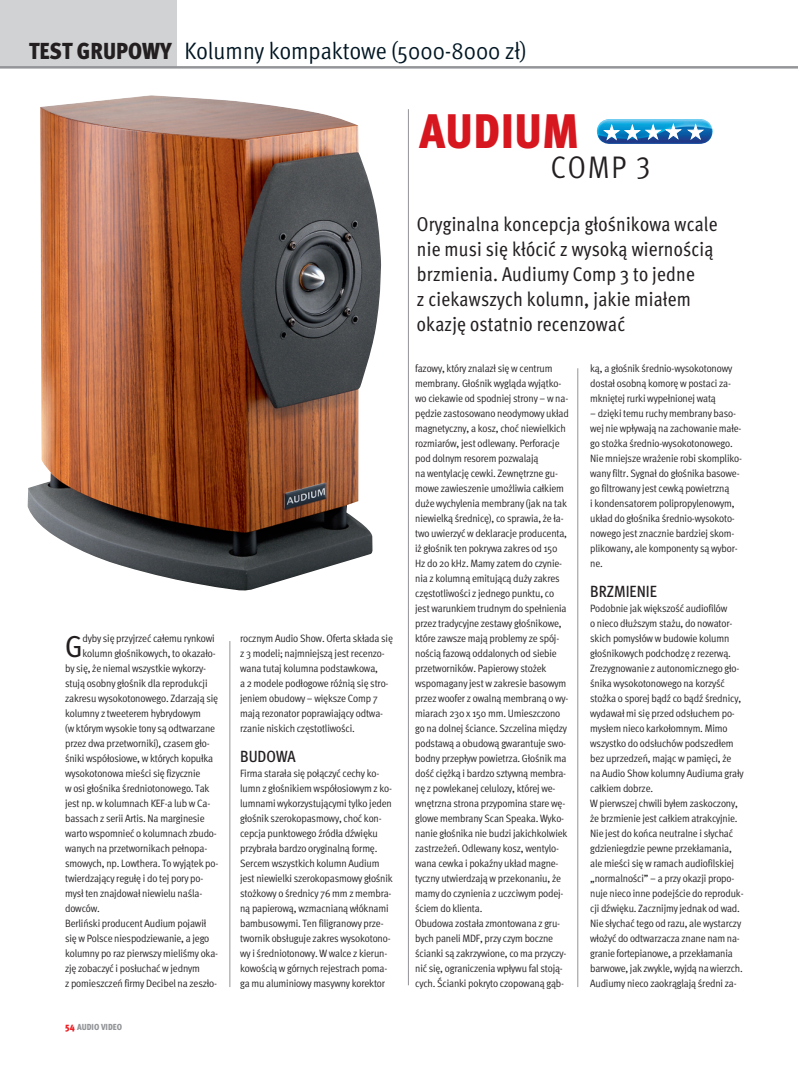
<style>
.page{position:relative;width:798px;height:1081px;background:#fff}
.page>*{position:absolute;margin:0;border:0;box-sizing:border-box;transform-origin:0 0}
.t1{font:900 48.38px "Meta Cond Pro";letter-spacing:.01em;color:#d7171f}
.t2{font:31.25px "Meta Cond Pro";color:#231f20}
.t3{font:30.38px "Meta Cond Pro";color:#231f20;scale:1.05 1}
.t4{font:23.75px "Meta Cond Pro";color:#011622;scale:1.05 1}
.t5{font:20px/25px "Meta Cond Pro";letter-spacing:.01em;color:#231f20}
.t6{font:500 16.25px "Meta Cond Pro";color:#231f20}
.t7{font:10.62px/15px "Meta Cond Pro";letter-spacing:-.015em;color:#231f20;scale:1.05 1}
.t8{font:900 8.75px "Meta Cond Pro";color:#939598}
.s1{font-weight:900;font-size:23.12px;color:#231f20}
.s2{font-size:10px;color:#ee1d23}
</style>
<div class="page">
<div style="left:0;top:0;width:176px;height:68px;background:#d1d2d4"></div>
<hr style="left:0;top:66px;width:797px;height:3px;background:#939598">
<hr style="left:408px;top:109px;width:1px;height:876px;background:#939598">
<img style="left:28px;top:95px;width:353px;height:496px">
<hr style="left:229px;top:641px;width:1px;height:346px;background:#939598">
<hr style="left:577px;top:368px;width:1px;height:619px;background:#939598">
<img style="left:596px;top:119px;width:116px;height:25px">
<svg style="left:603px;top:123px;width:101px;height:18px"></svg>
<h3 class="t4" style="left:29px;top:42px;width:475px"><span class="s1">TEST GRUPOWY</span> Ko lum ny kom pak to we (5000-8000 zł)</h3>
<h1 class="t1" style="left:419px;top:103px;width:161px">AU DIUM</h1>
<h2 class="t2" style="left:550px;top:155px;width:101px">COMP 3</h2>
<h3 class="t3" style="left:65px;top:635px;width:18px">G</h3>
<p class="t7" style="left:82px;top:632px;width:127px">dy by się przyj rzeć ca łe mu ryn ko wi</p>
<p class="t7" style="left:82px;top:647px;width:128px">ko lumn gło śni ko wych, to oka za ło -</p>
<p class="t7" style="left:65px;top:662px;width:136px">by się, że nie mal wszyst kie wy ko rzy -</p>
<p class="t7" style="left:65px;top:677px;width:137px">stu ją osob ny gło śnik dla re pro duk cji</p>
<p class="t7" style="left:65px;top:692px;width:147px">za kre su wy so ko to no we go. Zda rza ją się</p>
<p class="t7" style="left:65px;top:707px;width:131px">ko lum ny z twe ete rem hy bry do wym</p>
<p class="t7" style="left:65px;top:722px;width:144px">(w któ rym wy so kie to ny są od twa rza ne</p>
<p class="t7" style="left:65px;top:737px;width:139px">przez dwa prze twor ni ki), cza sem gło -</p>
<p class="t7" style="left:65px;top:752px;width:143px">śni ki współ o sio we, w któ rych ko puł ka</p>
<p class="t7" style="left:65px;top:767px;width:130px">wy so ko to no wa mie ści się fi zycz nie</p>
<p class="t7" style="left:65px;top:782px;width:139px">w osi gło śni ka śred nio to no we go. Tak</p>
<p class="t7" style="left:65px;top:797px;width:140px">jest np. w ko lum nach KEF -a lub w Ca -</p>
<p class="t7" style="left:65px;top:812px;width:134px">bas sach z se rii Ar tis. Na mar gi ne sie</p>
<p class="t7" style="left:65px;top:827px;width:146px">war to wspo mnieć o ko lum nach zbu do -</p>
<p class="t7" style="left:65px;top:842px;width:137px">wa nych na prze twor ni kach peł no pa -</p>
<p class="t7" style="left:65px;top:857px;width:147px">smo wych, np. Low the ra. To wy ją tek po -</p>
<p class="t7" style="left:65px;top:872px;width:133px">twier dza ją cy re gu łę i do tej po ry po -</p>
<p class="t7" style="left:65px;top:887px;width:132px">mysł ten znaj do wał nie wie lu na śla -</p>
<p class="t7" style="left:65px;top:902px;width:35px">dow ców.</p>
<p class="t7" style="left:65px;top:917px;width:136px">Ber liń ski pro du cent Au dium po ja wił</p>
<p class="t7" style="left:65px;top:932px;width:139px">się w Pol sce nie spo dzie wa nie, a je go</p>
<p class="t7" style="left:65px;top:947px;width:147px">ko lum ny po raz pierw szy mie li śmy oka -</p>
<p class="t7" style="left:65px;top:962px;width:130px">zję zo ba czyć i po słu chać w jed nym</p>
<p class="t7" style="left:65px;top:977px;width:146px">z po miesz czeń fir my De ci bel na ze szło -</p>
<p class="t8" style="left:65px;top:1021px;width:58px"><span class="s2">54</span> AUDIO VIDEO</p>
<p class="t7" style="left:240px;top:632px;width:147px">rocz nym Au dio Show. Ofer ta skła da się z 3 mo de li; naj mniej szą jest re cen zo - wa na tu taj ko lum na pod staw ko wa,<br>a 2 mo de le pod ło go we róż nią się stro - je niem obu do wy – więk sze Comp 7 ma ją re zo na tor po pra wia ją cy od twa - rza nie ni skich czę sto tli wo ści.</p>
<h3 class="t6" style="left:240px;top:747px;width:57px">BU DO WA</h3>
<p class="t7" style="left:240px;top:767px;width:147px">Fir ma sta ra ła się po łą czyć ce chy ko - lumn z gło śni kiem współ o sio wym z ko - lum na mi wy ko rzy stu ją cy mi tyl ko je den gło śnik sze ro ko pa smo wy, choć kon - cep cja punk to we go źró dła dźwię ku przy bra ła bar dzo ory gi nal ną for mę.<br>Ser cem wszyst kich ko lumn Au dium jest nie wiel ki sze ro ko pa smo wy gło śnik stoż ko wy o śred ni cy 76 mm z mem bra - ną pa pie ro wą, wzmac nia ną włók na mi bam bu so wy mi. Ten fi li gra no wy prze - twor nik ob słu gu je za kres wy so ko to no - wy i śred nio to no wy. W wal ce z kie run - ko wo ścią w gór nych re je strach po ma - ga mu alu mi nio wy ma syw ny ko rek tor</p>
<h3 class="t5" style="left:417px;top:213px;width:302px">Oryginalna koncepcja głośnikowa wcale nie musi się kłócić z wysoką wiernością brzmienia. Audiumy Comp 3 to jedne<br>z ciekawszych kolumn, jakie miałem okazję ostatnio recenzować</h3>
<p class="t7" style="left:415px;top:362px;width:148px">fa zo wy, któ ry zna lazł się w cen trum mem bra ny. Gło śnik wy glą da wy jąt ko - wo cie ka wie od spodniej stro ny – w na - pę dzie za sto so wa no neo dy mo wy układ ma gne tycz ny, a kosz, choć nie wiel kich roz mia rów, jest od le wa ny. Per fo ra cje pod dol nym re so rem po zwa la ją<br>na wen ty la cję cew ki. Ze wnętrz ne gu - mo we za wie sze nie umoż li wia cał kiem du że wy chy le nia mem bra ny (jak na tak nie wiel ką śred ni cę), co spra wia, że ła - two uwie rzyć w de kla ra cje pro du cen ta, iż gło śnik ten po kry wa za kres od 150<br>Hz do 20 kHz. Ma my za tem do czy nie - nia z ko lum ną emi tu ją cą du ży za kres czę sto tli wo ści z jed ne go punk tu, co jest wa run kiem trud nym do speł nie nia przez tra dy cyj ne ze sta wy gło śni ko we, któ re za wsze ma ją pro ble my ze spój - no ścią fa zo wą od da lo nych od sie bie prze twor ni ków. Pa pie ro wy sto żek wspo ma ga ny jest w za kre sie ba so wym przez wo ofer z owal ną mem bra ną o wy - mia rach 230 x 150 mm. Umiesz czo no go na dol nej ścian ce. Szcze li na mię dzy pod sta wą a obu do wą gwa ran tu je swo - bod ny prze pływ po wie trza. Gło śnik ma dość cięż ką i bar dzo sztyw ną mem bra - nę z po wle ka nej ce lu lo zy, któ rej we - wnętrz na stro na przy po mi na sta re wę - glo we mem bra ny Scan Spe aka. Wy ko - na nie gło śni ka nie bu dzi ja kich kol wiek za strze żeń. Od le wa ny kosz, wen ty lo - wa na cew ka i po kaź ny układ ma gne - tycz ny utwier dza ją w prze ko na niu, że ma my do czy nie nia z uczci wym po dej - ściem do klien ta.<br>Obu do wa zo sta ła zmon to wa na z gru - bych pa ne li MDF, przy czym bocz ne ścian ki są za krzy wio ne, co ma przy czy - nić się, ogra ni cze nia wpły wu fal sto ją - cych. Ścian ki po kry to czo po wa ną gąb -</p>
<p class="t7" style="left:590px;top:362px;width:137px;text-align:justify">ką, a gło śnik śred nio -wy so ko to no wy do stał osob ną ko mo rę w po sta ci za - mknię tej rur ki wy peł nio nej wa tą</p>
<p class="t7" style="left:590px;top:407px;width:146px">– dzię ki te mu ru chy mem bra ny ba so - wej nie wpły wa ją na za cho wa nie ma łe - go stoż ka śred nio -wy so ko to no we go.<br>Nie mniej sze wra że nie ro bi skom pli ko - wa ny filtr. Sy gnał do gło śni ka ba so we - go fil tro wa ny jest cew ką po wietrz ną<br>i kon den sa to rem po li pro py le no wym, układ do gło śni ka śred nio -wy so ko to - no we go jest znacz nie bar dziej skom - pli ko wa ny, ale kom po nen ty są wy bor - ne.</p>
<h3 class="t6" style="left:590px;top:582px;width:68px">BRZMIE NIE</h3>
<p class="t7" style="left:590px;top:602px;width:148px">Po dob nie jak więk szość au dio fi lów<br>o nie co dłuż szym sta żu, do no wa tor - skich po my słów w bu do wie ko lumn gło śni ko wych pod cho dzę z re zer wą.<br>Zre zy gno wa nie z au to no micz ne go gło - śni ka wy so ko to no we go na ko rzyść stoż ka o spo rej bądź co bądź śred ni cy, wy da wał mi się przed od słu chem po - my słem nie co kar ko łom nym. Mi mo wszyst ko do od słu chów pod sze dłem bez uprze dzeń, ma jąc w pa mię ci, że na Au dio Show ko lum ny Au diu ma gra ły cał kiem do brze.<br>W pierw szej chwi li by łem za sko czo ny, że brzmie nie jest cał kiem atrak cyj nie.<br>Nie jest do koń ca neu tral ne i sły chać gdzie nie gdzie pew ne prze kła ma nia, ale mie ści się w ra mach au dio fil skiej „nor mal no ści” – a przy oka zji pro po - nu je nie co in ne po dej ście do re pro duk - cji dźwię ku. Za cznij my jed nak od wad.<br>Nie sły chać te go od ra zu, ale wy star czy wło żyć do od twa rza cza zna ne nam na - granie for te pia no we, a prze kła ma nia bar wo we, jak zwy kle, wyj dą na wierzch.<br>Au diu my nie co za okrą gla ją śred ni za -</p>
</div>
